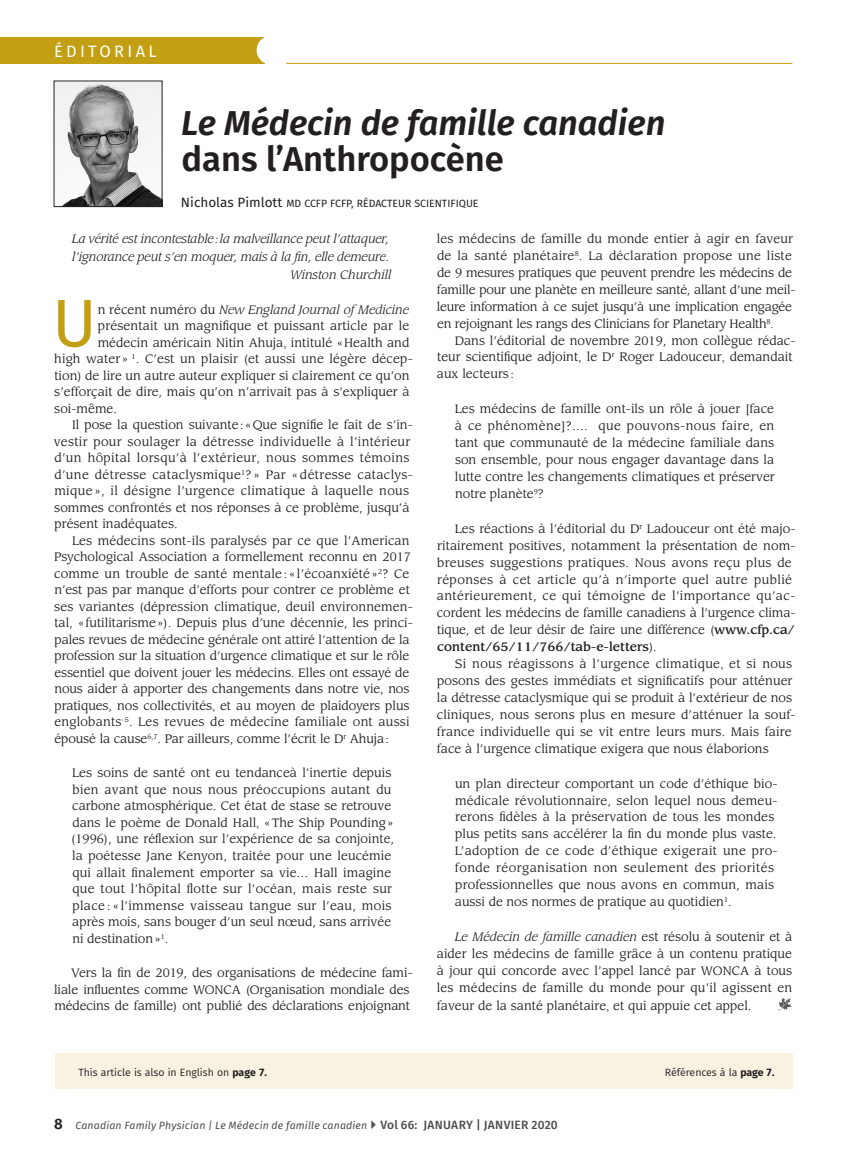
<style>
.page{position:relative;width:851px;height:1161px;background:#fff}
.page>*{position:absolute;margin:0;border:0;box-sizing:border-box;transform-origin:0 0}
.DropCap3{font:67.35px "Fira Sans";color:#c39f13}
.ArticleTitle{font:italic 600 34.5px/36px "Fira Sans";color:#231f20}
.t1{font:16.5px "Fira Sans";letter-spacing:.2em;color:#fff}
.ParagraphIndent{font:12px/17px "Leawood Std";color:#231f20}
.ParagraphIndent-2{font:12px/16.5px "Leawood Std";letter-spacing:.025em;color:#231f20}
.ParagraphIndent-3{font:12px/17px "Leawood Std";letter-spacing:-.02em;color:#231f20}
.DropCap3-2{font:12px "Leawood Std";color:#231f20}
.Epigraph{font:italic 12px/18px "Leawood Std";letter-spacing:-.01em;color:#231f20}
.DropCap3-3{font:italic 12px "Leawood Std";color:#231f20}
.Epigraph_author{font:italic 12px "Leawood Std";color:#231f20}
.t2{font:italic 10.5px "Fira Sans";letter-spacing:.015em;color:#4b4c4d}
.FootNote{font:10.5px "Fira Sans";color:#231f20}
.Byline{font:10.5px "Fira Sans";color:#231f20}
.FootNote-2{font:700 10.5px "Fira Sans";color:#231f20}
.s1{font-style:normal}
.s2{font-size:13.5px}
.s3{font-family:"Times New Roman"}
.s4{font-weight:500}
.s5{font-style:italic}
.s6{font-weight:700}
.s7{font-weight:600;font-style:normal;font-size:15px;color:#231f20}
.s8{font-weight:500;font-style:normal;font-size:12px}
</style>
<div class="page">
<img style="left:56px;top:83px;width:104px;height:122px">
<div style="left:54px;top:81px;width:108px;height:126px;border:1px solid #231f20"></div>
<hr style="left:286px;top:63px;width:506px;height:1px;background:#c39f13">
<div style="left:0;top:37px;width:264px;height:27px;background:#c39f13"></div>
<div style="left:257px;top:36px;width:29px;height:29px;background:#fff;border-radius:50%"></div>
<svg style="left:778px;top:997px;width:14px;height:13px"></svg>
<div style="left:55px;top:1053px;width:737px;height:36px;background:#f8f2e2"></div>
<h3 class="t1" style="left:54px;top:39px;width:104px">ÉDITORIAL</h3>
<p class="ArticleTitle" style="left:181px;top:103px;width:485px">Le Médecin de famille canadien <span class="s1">dans l’Anthropocène</span></p>
<p class="Byline" style="left:181px;top:195px;width:299px"><span class="s2">Nicholas Pimlott</span> MD CCFP FCFP, RÉDACTEUR SCIENTIFIQUE</p>
<p class="Epigraph" style="left:72px;top:230px;width:319px">La vérité est incontestable:la malveillance peut l’attaquer, l’ignorance peut s’en moquer, mais à la fin, elle demeure.</p>
<p class="Epigraph_author" style="left:290px;top:267px;width:103px">Winston Churchill</p>
<p class="DropCap3" style="left:52px;top:272px;width:46px">U</p>
<p class="DropCap3-3" style="left:98px;top:302px;width:313px"><span class="s1">n récent numéro du</span> New England Journal of Medicine</p>
<p class="ParagraphIndent-3" style="left:437px;top:230px;width:360px">les médecins de famille du monde entier à agir en faveur de la santé planétaire<sup>8</sup>. La déclaration propose une liste de 9 mesures pratiques que peuvent prendre les médecins de famille pour une planète en meilleure santé, allant d’une meil&shy;leure information à ce sujet jusqu’à une implication engagée en rejoignant les rangs des Clinicians for Planetary Health<sup>8</sup><span class="s3">.</span></p>
<p class="ParagraphIndent" style="left:437px;top:332px;width:360px;text-indent:18px">Dans l’éditorial de novembre 2019, mon collègue rédac&shy;teur scientifique adjoint, le D<sup>r</sup> Roger Ladouceur<span class="s3">,</span> demandait aux lecteurs:</p>
<p class="ParagraphIndent" style="left:455px;top:401px;width:321px;text-align:justify">Les médecins de famille ont-ils un rôle à jouer [face à ce phénomène]?.... que pouvons-nous faire, en tant que communauté de la médecine familiale dans son ensemble, pour nous engager davantage dans la lutte contre les changements climatiques et préserver notre planète<sup>9</sup>?</p>
<p class="ParagraphIndent" style="left:437px;top:520px;width:360px;text-indent:18px">Les réactions à l’éditorial du D<sup>r</sup> Ladouceur ont été majo&shy;ritairement positives, notamment la présentation de nom&shy;breuses suggestions pratiques. Nous avons reçu plus de réponses à cet article qu’à n’importe quel autre publié antérieurement, ce qui témoigne de l’importance qu’ac&shy;cordent les médecins de famille canadiens à l’urgence clima&shy;tique, et de leur désir de faire une différence (<span class="s4">www.cfp.ca/ content/65/11/766/tab-e-letters</span>).</p>
<p class="ParagraphIndent" style="left:437px;top:656px;width:360px;text-indent:18px">Si nous réagissons à l’urgence climatique<span class="s3">,</span> et si nous posons des gestes immédiats et significatifs pour atténuer la détresse cataclysmique qui se produit à l’extérieur de nos cliniques, nous serons plus en mesure d’atténuer la souf&shy;france individuelle qui se vit entre leurs murs. Mais faire face à l’urgence climatique exigera que nous élaborions</p>
<p class="ParagraphIndent" style="left:455px;top:775px;width:324px">un plan directeur comportant un code d’éthique bio&shy;médicale révolutionnaire, selon lequel nous demeu&shy;rerons fidèles à la préservation de tous les mondes plus petits sans accélérer la fin du monde plus vaste.<br>L’adoption de ce code d’éthique exigerait une pro&shy;fonde réorganisation non seulement des priorités professionnelles que nous avons en commun, mais aussi de nos normes de pratique au quotidien<sup>1</sup>.</p>
<p class="ParagraphIndent" style="left:437px;top:928px;width:357px;text-align:justify;text-indent:18px"><span class="s5">Le Médecin de famille canadien</span> est résolu à soutenir et à aider les médecins de famille grâce à un contenu pratique à jour qui concorde avec l’appel lancé par WONCA à tous les médecins de famille du monde pour qu’il agissent en</p>
<p class="ParagraphIndent" style="left:437px;top:998px;width:316px">faveur de la santé planétaire<span class="s3">,</span> et qui appuie cet appel.</p>
<p class="DropCap3-2" style="left:98px;top:319px;width:313px">présentait un magnifique et puissant article par le</p>
<p class="DropCap3-2" style="left:98px;top:335px;width:313px">médecin américain Nitin Ahuja<span class="s3">,</span> intitulé «Health and</p>
<p class="DropCap3-2" style="left:54px;top:352px;width:360px">high water » <sup>1</sup>. C’est un plaisir (et aussi une légère décep-</p>
<p class="DropCap3-2" style="left:54px;top:368px;width:356px">tion) de lire un autre auteur expliquer si clairement ce qu’on</p>
<p class="DropCap3-2" style="left:54px;top:385px;width:357px">s’efforçait de dire, mais qu’on n’arrivait pas à s’expliquer à</p>
<p class="DropCap3-2" style="left:54px;top:401px;width:64px">soi-même.</p>
<p class="ParagraphIndent-2" style="left:54px;top:417px;width:360px;text-indent:18px">Il pose la question suivante:«Que signifie le fait de s’in&shy;vestir pour soulager la détresse individuelle à l’intérieur d’un hôpital lorsqu’à l’extérieur, nous sommes témoins d’une détresse cataclysmique<sup>1</sup>? » Par « détresse cataclys&shy;mique », il désigne l’urgence climatique à laquelle nous sommes confrontés et nos réponses à ce problème, jusqu’à présent inadéquates.</p>
<p class="ParagraphIndent" style="left:54px;top:532px;width:360px;line-height:16.5px;text-indent:18px">Les médecins sont-ils paralysés par ce que l’American Psychological Association a formellement reconnu en 2017 comme un trouble de santé mentale : « l’écoanxiété »<sup>2</sup>? Ce n’est pas par manque d’efforts pour contrer ce problème et ses variantes (dépression climatique, deuil environnemen&shy;tal, «futilitarisme»). Depuis plus d’une décennie, les princi&shy;pales revues de médecine générale ont attiré l’attention de la profession sur la situation d’urgence climatique et sur le rôle essentiel que doivent jouer les médecins. Elles ont essayé de nous aider à apporter des changements dans notre vie, nos pratiques, nos collectivités<span class="s3">,</span> et au moyen de plaidoyers plus englobants<sup>-5</sup>. Les revues de médecine familiale ont aussi épousé la cause<sup>6,7</sup>. Par ailleurs, comme l’écrit le D<sup>r</sup> Ahuja:</p>
<p class="ParagraphIndent" style="left:71px;top:765px;width:324px;line-height:16.5px">Les soins de santé ont eu tendanceà l’inertie depuis bien avant que nous nous préoccupions autant du carbone atmosphérique. Cet état de stase se retrouve dans le poème de Donald Hall<span class="s3">,</span> «The Ship Pounding» (1996), une réflexion sur l’expérience de sa conjointe, la poétesse Jane Kenyon, traitée pour une leucémie qui allait finalement emporter sa vie… Hall imagine que tout l’hôpital flotte sur l’océan, mais reste sur place : « l’immense vaisseau tangue sur l’eau, mois après mois, sans bouger d’un seul nœud, sans arrivée ni destination»<sup>1</sup>.</p>
<p class="ParagraphIndent" style="left:54px;top:965px;width:360px;line-height:16.5px;text-indent:17px">Vers la fin de 2019, des organisations de médecine fami&shy;liale influentes comme WONCA (Organisation mondiale des médecins de famille) ont publié des déclarations enjoignant</p>
<p class="FootNote-2" style="left:259px;top:1063px;width:22px">000.</p>
<p class="FootNote" style="left:653px;top:1064px;width:120px">Références à la <span class="s6">page 000</span></p>
<p class="FootNote" style="left:665px;top:1064px;width:111px">Références à la <span class="s6">page 7.</span></p>
<p class="FootNote" style="left:78px;top:1064px;width:190px">This article is also in English on <span class="s6">page 7.</span></p>
<p class="t2" style="left:54px;top:1117px;width:505px"><span class="s7">8</span> Canadian Family Physician | Le Médecin de famille canadien <span class="s8">Vol 66: JANUARY | JANVIER 2020</span></p>
</div>
